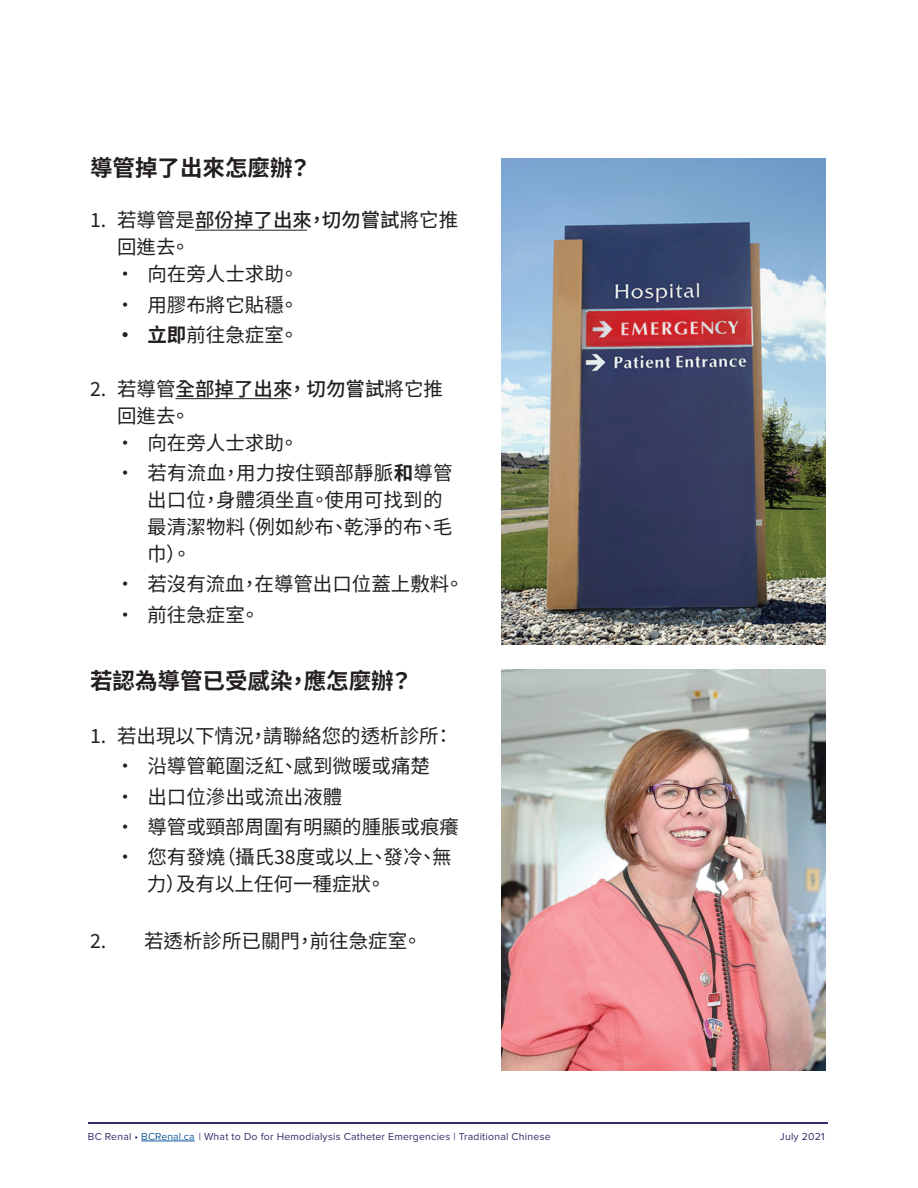
<style>
.page{position:relative;width:918px;height:1188px;background:#fff}
.page>*{position:absolute;margin:0;border:0;box-sizing:border-box;transform-origin:0 0}
.t1{font:700 22.5px "Noto Sans TC";color:#231f20}
.t2{font:19.5px/27px "Noto Sans TC";color:#231f20}
.t3{font:10.5px "Proxima Nova";letter-spacing:.02em;color:#3b286a}
.s1{font-weight:500}
.s2{font-weight:700}
.s3{color:#175d9e}
</style>
<div class="page">
<hr style="left:141px;top:1141px;width:54px;height:1px;background:#175d9e">
<hr style="left:88px;top:1122px;width:739px;height:2px;background:#3b286a">
<hr style="left:195px;top:230px;width:112px;height:1px;background:#231f20">
<hr style="left:176px;top:398px;width:112px;height:1px;background:#231f20">
<img style="left:502px;top:158px;width:324px;height:486px">
<img style="left:502px;top:670px;width:324px;height:400px">
<p class="t1" style="left:90px;top:155px;width:223px">導管掉了出來怎麼辦？</p>
<p class="t2" style="left:117px;top:207px;width:343px;text-indent:-27px">1. 若導管是<span class="s1">部份掉了出來，切勿嘗試</span>將它推回進去。</p>
<p class="t2" style="left:116px;top:261px;width:185px">• 向在旁人士求助。</p>
<p class="t2" style="left:116px;top:291px;width:185px">• 用膠布將它貼穩。</p>
<p class="t2" style="left:116px;top:322px;width:185px"><span class="s2">• 立即</span>前往急症室。</p>
<p class="t2" style="left:117px;top:376px;width:328px;text-indent:-27px">2. 若導管<span class="s1">全部掉了出來， 切勿嘗試</span>將它推回進去。</p>
<p class="t2" style="left:116px;top:430px;width:185px">• 向在旁人士求助。</p>
<p class="t2" style="left:147px;top:460px;width:307px;text-indent:-32px">• 若有流血，用力按住頸部靜脈<span class="s2">和</span>導管出口位，身體須坐直。使用可找到的最清潔物料（例如紗布、乾淨的布、毛巾）。</p>
<p class="t2" style="left:116px;top:571px;width:350px">• 若沒有流血，在導管出口位蓋上敷料。</p>
<p class="t2" style="left:116px;top:601px;width:146px">• 前往急症室。</p>
<p class="t1" style="left:90px;top:668px;width:324px">若認為導管已受感染，應怎麼辦？</p>
<p class="t2" style="left:90px;top:723px;width:365px">1. 若出現以下情況，請聯絡您的透析診所：</p>
<p class="t2" style="left:116px;top:753px;width:316px">• 沿導管範圍泛紅、感到微暖或痛楚</p>
<p class="t2" style="left:116px;top:783px;width:228px">• 出口位滲出或流出液體</p>
<p class="t2" style="left:116px;top:814px;width:345px">• 導管或頸部周圍有明顯的腫脹或痕癢</p>
<p class="t2" style="left:147px;top:844px;width:306px;text-indent:-31px">• 您有發燒（攝氏38度或以上、發冷、無力）及有以上任何一種症狀。</p>
<p class="t2" style="left:90px;top:928px;width:333px">2. 若透析診所已關門，前往急症室。</p>
<p class="t3" style="left:88px;top:1131px;width:464px">BC Renal • <span class="s3">BCRenal.ca</span> | What to Do for Hemodialysis Catheter Emergencies | Traditional Chinese</p>
<p class="t3" style="left:780px;top:1131px;width:47px">July 2021</p>
</div>
